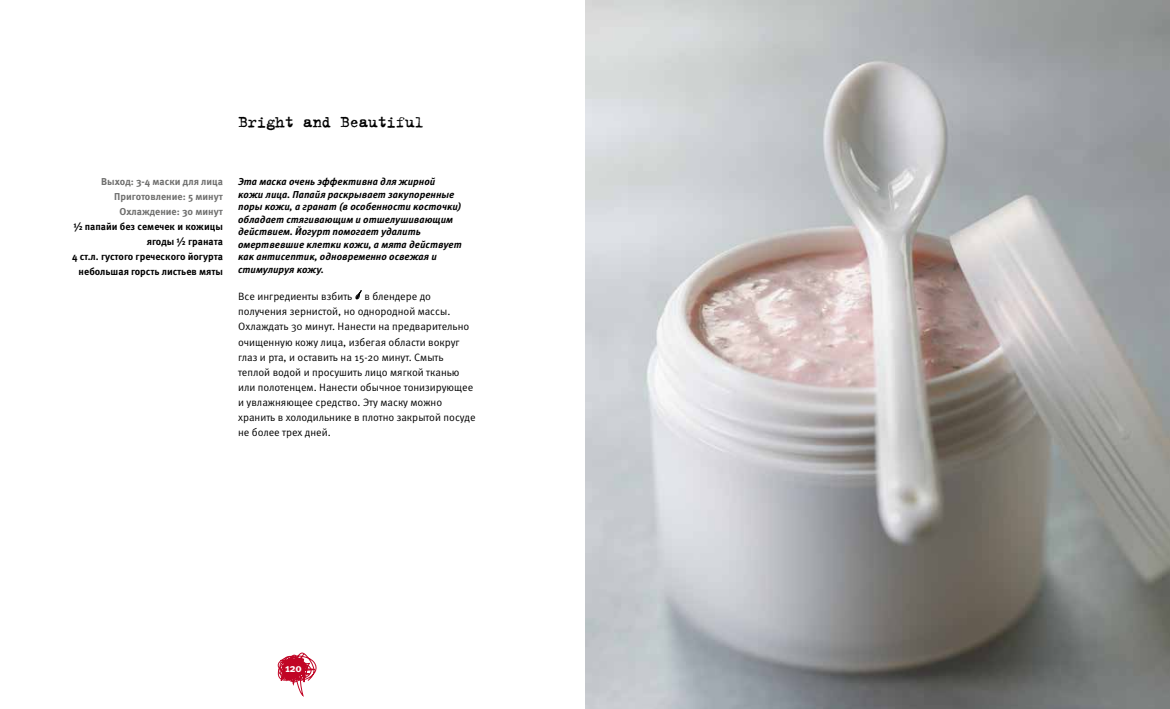
<style>
.page{position:relative;width:1170px;height:709px;background:#fff}
.page>*{position:absolute;margin:0;border:0;box-sizing:border-box;transform-origin:0 0}
.t1{font:800 17.5px "Trixie Rough Pro";letter-spacing:-.02em;color:#000}
.t2{font:700 11.25px "Meta Pro";color:#fff}
.t3{font:10.62px/15px "Meta Pro";color:#000}
.t4{font:italic 700 10px/12.5px "Meta Pro";color:#000}
.t5{font:700 10px/15px "Meta Pro";color:#000;text-align:right}
.t6{font:700 10px/15px "Meta Pro";color:#6f6f6e;text-align:right}
</style>
<div class="page">
<svg style="left:277px;top:652px;width:40px;height:45px"></svg>
<img style="left:585px;top:0;width:584px;height:709px">
<svg style="left:355px;top:290px;width:6px;height:9px"></svg>
<h1 class="t1" style="left:238px;top:109px;width:187px">Bright and Beautiful</h1>
<p class="t6" style="left:101px;top:174px;width:123px">Выход: 3-4 маски для лица<br>Приготовление: 5 минут<br>Охлаждение: 30 минут</p>
<p class="t5" style="left:72px;top:219px;width:152px">½ папайи без семечек и кожицы ягоды ½ граната<br>4 ст.л. густого греческого йогурта небольшая горсть листьев мяты</p>
<p class="t4" style="left:238px;top:176px;width:225px">Эта маска очень эффективна для жирной кожи лица. Папайя раскрывает закупоренные поры кожи, а гранат (в особенности косточки) обладает стягивающим и отшелушивающим действием. Йогурт помогает удалить омертвевшие клетки кожи, а мята действует как антисептик, одновременно освежая и стимулируя кожу.</p>
<p class="t3" style="left:238px;top:289px;width:239px">Все ингредиенты взбить в блендере до получения зернистой, но однородной массы.<br>Охлаждать 30 минут. Нанести на предварительно очищенную кожу лица, избегая области вокруг глаз и рта, и оставить на 15-20 минут. Смыть теплой водой и просушить лицо мягкой тканью или полотенцем. Нанести обычное тонизирующее и увлажняющее средство. Эту маску можно хранить в холодильнике в плотно закрытой посуде не более трех дней.</p>
<p class="t2" style="left:285px;top:661px;width:18px">120</p>
</div>
